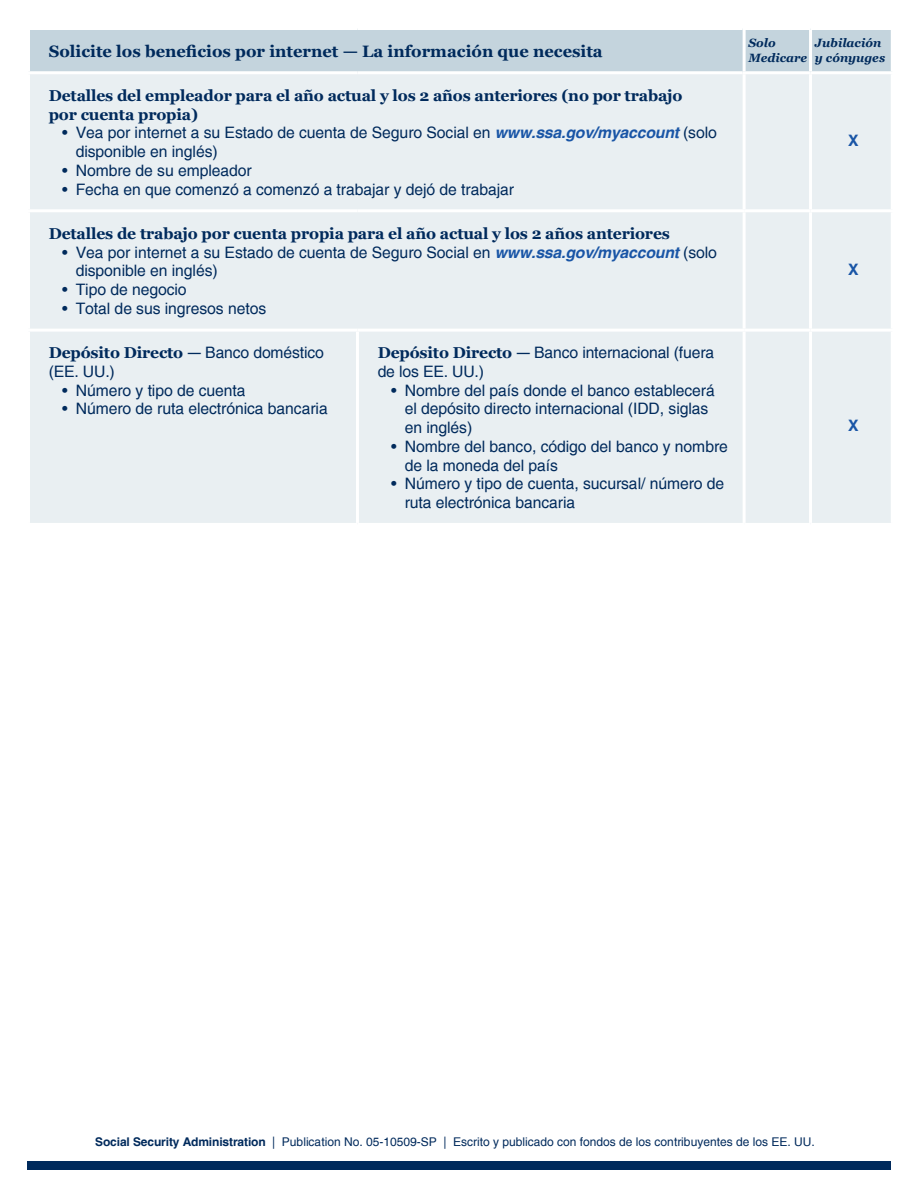
<style>
.page{position:relative;width:918px;height:1188px;background:#fff}
.page>*{position:absolute;margin:0;border:0;box-sizing:border-box;transform-origin:0 0}
.t1{font:700 16.5px "Georgia";color:#002a5c}
.t2{font:15.75px/18.8px "Helvetica";letter-spacing:-.005em;color:#002a5c}
.t3{font:700 15.75px/18.8px "Georgia";letter-spacing:-.01em;color:#002a5c}
.t4{font:700 15.75px "Helvetica";color:#1955a6}
.t5{font:12px "Helvetica";color:#002a5c}
.t6{font:italic 700 12px/15px "Georgia";color:#002a5c}
.s1{font-weight:700;font-style:italic;color:#1955a6}
.s2{font-family:"Georgia";font-weight:700}
.s3{font-weight:700}
</style>
<div class="page">
<div style="left:30px;top:30px;width:861px;height:41px;background:#c4d4dd"></div>
<div style="left:30px;top:74px;width:861px;height:449px;background:#e9eff2"></div>
<hr style="left:744px;top:209px;width:67px;height:3px;background:#fff">
<hr style="left:811px;top:209px;width:83px;height:3px;background:#fff">
<hr style="left:357px;top:329px;width:387px;height:3px;background:#fff">
<hr style="left:744px;top:329px;width:67px;height:3px;background:#fff">
<hr style="left:811px;top:329px;width:83px;height:3px;background:#fff">
<hr style="left:27px;top:329px;width:330px;height:3px;background:#fff">
<hr style="left:356px;top:332px;width:3px;height:191px;background:#fff">
<hr style="left:27px;top:209px;width:330px;height:3px;background:#fff">
<hr style="left:357px;top:209px;width:387px;height:3px;background:#fff">
<hr style="left:743px;top:30px;width:3px;height:41px;background:#fff">
<hr style="left:809px;top:30px;width:3px;height:41px;background:#fff">
<hr style="left:809px;top:74px;width:3px;height:135px;background:#fff">
<hr style="left:809px;top:212px;width:3px;height:117px;background:#fff">
<hr style="left:809px;top:332px;width:3px;height:191px;background:#fff">
<hr style="left:743px;top:74px;width:3px;height:135px;background:#fff">
<hr style="left:743px;top:212px;width:3px;height:117px;background:#fff">
<hr style="left:743px;top:332px;width:3px;height:191px;background:#fff">
<div style="left:27px;top:1161px;width:864px;height:8px;background:#002a5c"></div>
<p class="t1" style="left:49px;top:41px;width:556px">Solicite los beneficios por internet — La información que necesita</p>
<p class="t6" style="left:748px;top:36px;width:60px">Solo<br>Medicare</p>
<p class="t6" style="left:815px;top:36px;width:72px">Jubilación y cónyuges</p>
<p class="t3" style="left:49px;top:86px;width:635px">Detalles del empleador para el año actual y los 2 años anteriores (no por trabajo por cuenta propia)</p>
<p class="t2" style="left:76px;top:124px;width:643px;text-indent:-13px">• Vea por internet a su Estado de cuenta de Seguro Social en <span class="s1">www.ssa.gov/myaccount</span> (solo disponible en inglés)</p>
<p class="t2" style="left:62px;top:162px;width:191px">• Nombre de su empleador</p>
<p class="t2" style="left:62px;top:180px;width:453px">• Fecha en que comenzó a comenzó a trabajar y dejó de trabajar</p>
<p class="t4" style="left:848px;top:131px;width:12px">X</p>
<p class="t3" style="left:49px;top:224px;width:623px">Detalles de trabajo por cuenta propia para el año actual y los 2 años anteriores</p>
<p class="t2" style="left:76px;top:243px;width:643px;text-indent:-13px">• Vea por internet a su Estado de cuenta de Seguro Social en <span class="s1">www.ssa.gov/myaccount</span> (solo disponible en inglés)</p>
<p class="t2" style="left:62px;top:281px;width:126px">• Tipo de negocio</p>
<p class="t2" style="left:62px;top:300px;width:206px">• Total de sus ingresos netos</p>
<p class="t2" style="left:49px;top:344px;width:277px"><span class="s2">Depósito Directo —</span> Banco doméstico (EE. UU.)</p>
<p class="t2" style="left:62px;top:381px;width:185px">• Número y tipo de cuenta</p>
<p class="t2" style="left:62px;top:400px;width:267px">• Número de ruta electrónica bancaria</p>
<p class="t2" style="left:378px;top:344px;width:338px"><span class="s2">Depósito Directo —</span> Banco internacional (fuera de los EE. UU.)</p>
<p class="t2" style="left:405px;top:381px;width:312px;text-indent:-13px">• Nombre del país donde el banco establecerá el depósito directo internacional (IDD, siglas en inglés)</p>
<p class="t2" style="left:405px;top:438px;width:325px;text-indent:-13px">• Nombre del banco, código del banco y nombre de la moneda del país</p>
<p class="t2" style="left:405px;top:475px;width:321px;text-indent:-13px">• Número y tipo de cuenta, sucursal/ número de ruta electrónica bancaria</p>
<p class="t4" style="left:848px;top:259px;width:12px">X</p>
<p class="t4" style="left:848px;top:416px;width:12px">X</p>
<p class="t5" style="left:95px;top:1135px;width:721px"><span class="s3">Social Security Administration</span> | Publication No. 05-10509-SP | Escrito y publicado con fondos de los contribuyentes de los EE. UU.</p>
</div>
